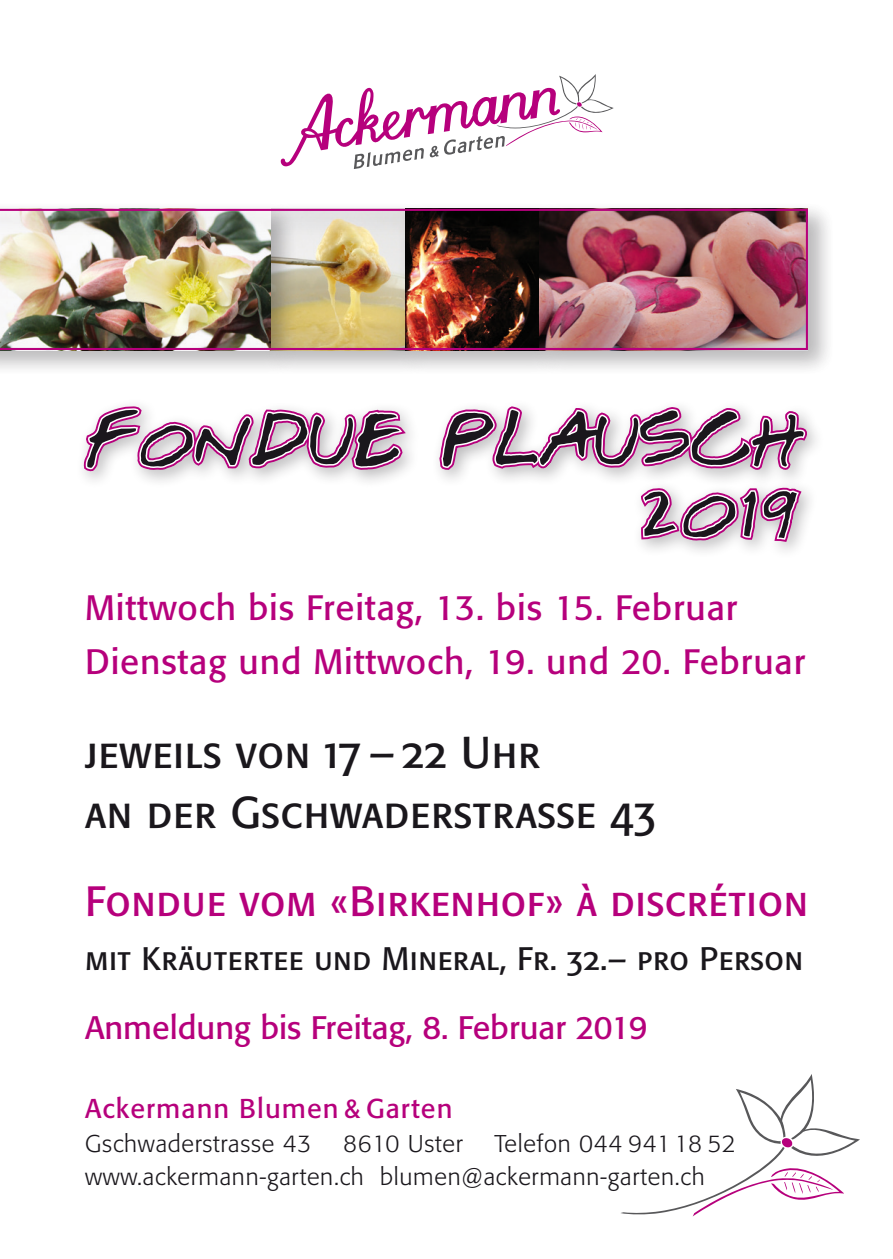
<style>
.page{position:relative;width:893px;height:1259px;background:#fff}
.page>*{position:absolute;margin:0;border:0;box-sizing:border-box;transform-origin:0 0}
.t1{font:700 94.2px/70.5px "Josef Xuerebs Friends";color:#1a171c;text-align:right}
.t2{font:44.1px/60px "Formata Regular SC";letter-spacing:.015em;color:#1a171c}
.t3{font:42px "Formata Regular SC";letter-spacing:.015em;color:#b6007c}
.t4{font:34.8px/54px "Formata";letter-spacing:.025em;color:#b6007c}
.t5{font:32.4px "Formata Regular SC";letter-spacing:.015em;color:#1a171c}
.t6{font:32.4px "Formata";color:#b6007c}
.t7{font:27px "Formata";letter-spacing:.04em;color:#b6007c}
.t8{font:300 24px/33px "Formata";letter-spacing:.03em;color:#1a171c}
</style>
<div class="page">
<div style="left:0;top:202px;width:834px;height:175px;background:#1a171c;opacity:.3"></div>
<img style="left:0;top:209px;width:808px;height:141px">
<div style="left:74px;top:397px;width:751px;height:92px;background:#1a171c;opacity:.3"></div>
<svg style="left:81px;top:402px;width:330px;height:72px"></svg>
<div style="left:631px;top:479px;width:188px;height:81px;background:#fff"></div>
<svg style="left:436px;top:402px;width:370px;height:150px"></svg>
<svg style="left:621px;top:1074px;width:239px;height:142px"></svg>
<svg style="left:280px;top:74px;width:334px;height:95px"></svg>
<h1 class="t1" style="left:85px;top:409px;width:721px">Fondue Plausch<br>2O19</h1>
<h3 class="t4" style="left:85px;top:580px;width:722px">Mittwoch bis Freitag, 13. bis 15. Februar<br>Dienstag und Mittwoch, 19. und 20. Februar</h3>
<h2 class="t2" style="left:85px;top:722px;width:572px">jeweils von 17 – 22 Uhr<br>an der Gschwaderstrasse 43</h2>
<h3 class="t3" style="left:85px;top:876px;width:725px">Fondue vom «Birkenhof» à discrétion</h3>
<h3 class="t5" style="left:85px;top:939px;width:720px">mit Kräutertee und Mineral, Fr. 32.– pro Person</h3>
<h3 class="t6" style="left:85px;top:1007px;width:564px">Anmeldung bis Freitag, 8. Februar 2019</h3>
<p class="t7" style="left:85px;top:1092px;width:369px">Ackermann Blumen &amp; Garten</p>
<p class="t8" style="left:85px;top:1126px;width:228px">Gschwaderstrasse 43</p>
<p class="t8" style="left:343px;top:1126px;width:121px">8610 Uster</p>
<p class="t8" style="left:85px;top:1126px;width:652px;text-indent:409px">Telefon 044 941 18 52 www.ackermann-garten.ch blumen@ackermann-garten.ch</p>
</div>
